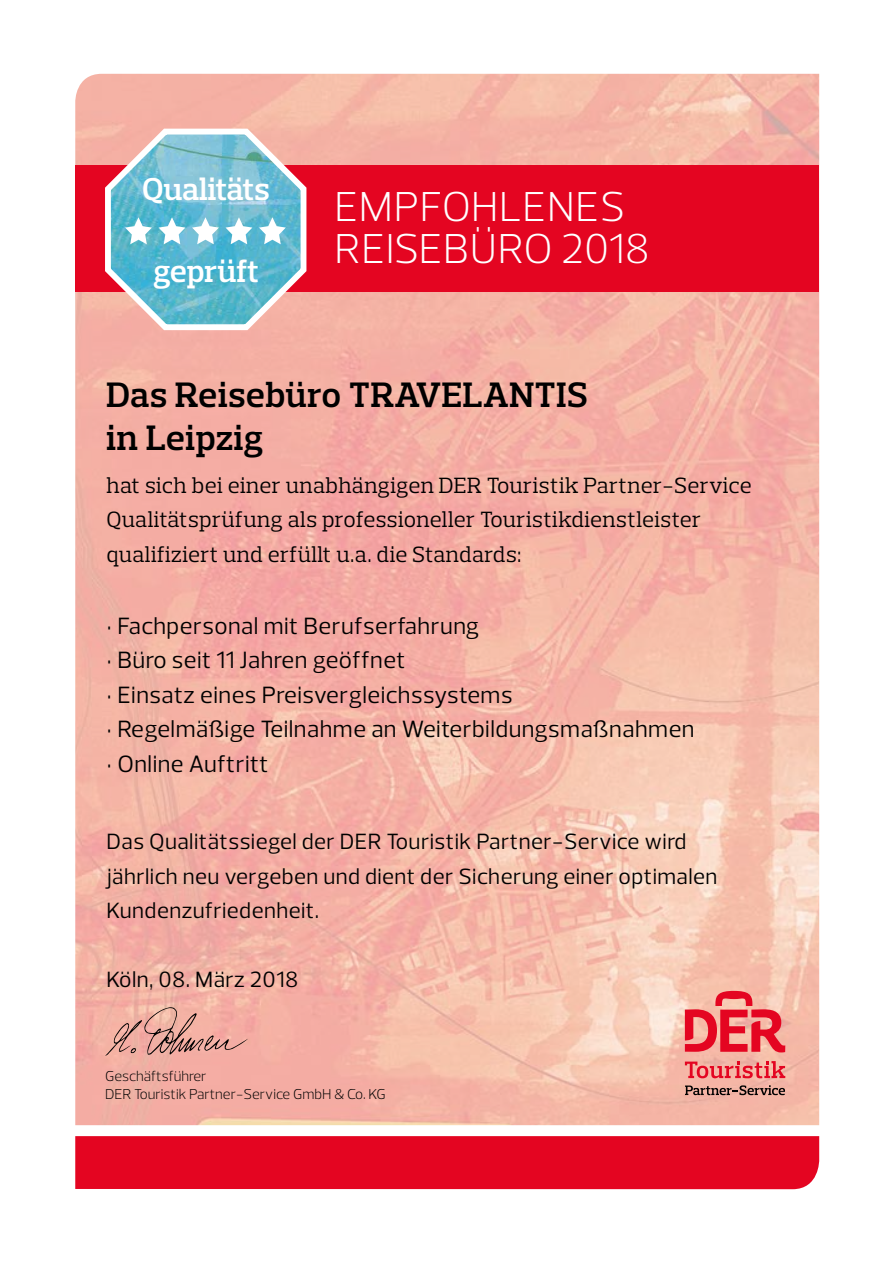
<style>
.page{position:relative;width:893px;height:1263px;background:#fff}
.page>*{position:absolute;margin:0;border:0;box-sizing:border-box;transform-origin:0 0}
.t1{font:300 42.6px/42.6px "Prelo";letter-spacing:.015em;color:#fff}
.t2{font:600 36px/43.2px "Prelo Slab";letter-spacing:.02em;color:#000}
.t3{font:600 32.1px "Prelo Slab";letter-spacing:-.005em;color:#fff}
.t4{font:24px/34.5px "Prelo";letter-spacing:.02em;color:#000}
.t5{font:22.5px/34.5px "Prelo Slab";letter-spacing:.02em;color:#000}
.t6{font:22.5px/34.5px "Prelo";letter-spacing:.02em;color:#000}
.t7{font:300 14.55px/17.5px "Prelo";color:#000}
</style>
<div class="page">
<img style="left:75px;top:74px;width:744px;height:1051px">
<div style="left:75px;top:1136px;width:744px;height:53px;background:#e40521"></div>
<svg style="left:105px;top:1007px;width:143px;height:49px;background:#db9f94"></svg>
<svg style="left:685px;top:991px;width:100px;height:61px;background:#ed6b6c"></svg>
<svg style="left:685px;top:1061px;width:100px;height:17px;background:#ed7373"></svg>
<svg style="left:685px;top:1085px;width:100px;height:10px"></svg>
<div style="left:75px;top:165px;width:744px;height:127px;background:#e40521"></div>
<svg style="left:102px;top:123px;width:207px;height:210px;background:#96b9c6"></svg>
<h3 class="t3" style="left:142px;top:170px;width:129px">Qualitäts</h3>
<h3 class="t3" style="left:153px;top:251px;width:108px">geprüft</h3>
<h1 class="t1" style="left:335px;top:185px;width:317px">EMPFOHLENES<br>REISEBÜRO 2018</h1>
<h2 class="t2" style="left:107px;top:373px;width:483px">Das Reisebüro TRAVELANTIS in Leipzig</h2>
<p class="t5" style="left:107px;top:468px;width:647px">hat sich bei einer unabhängigen DER Touristik Partner-Service<br>Qualitätsprüfung als professioneller Touristikdienstleister qualifiziert und erfüllt u.a. die Standards:</p>
<p class="t4" style="left:107px;top:608px;width:590px">• Fachpersonal mit Berufserfahrung<br>· Büro seit 11 Jahren geöffnet<br>· Einsatz eines Preisvergleichssystems<br>· Regelmäßige Teilnahme an Weiterbildungsmaßnahmen · Online Auftritt</p>
<p class="t6" style="left:107px;top:824px;width:612px">Das Qualitätssiegel der DER Touristik Partner-Service wird jährlich neu vergeben und dient der Sicherung einer optimalen<br>Kundenzufriedenheit.</p>
<p class="t6" style="left:107px;top:962px;width:193px">Köln, 08. März 2018</p>
<p class="t7" style="left:105px;top:1068px;width:282px">Geschäftsführer<br>DER Touristik Partner-Service GmbH &amp; Co. KG</p>
</div>
